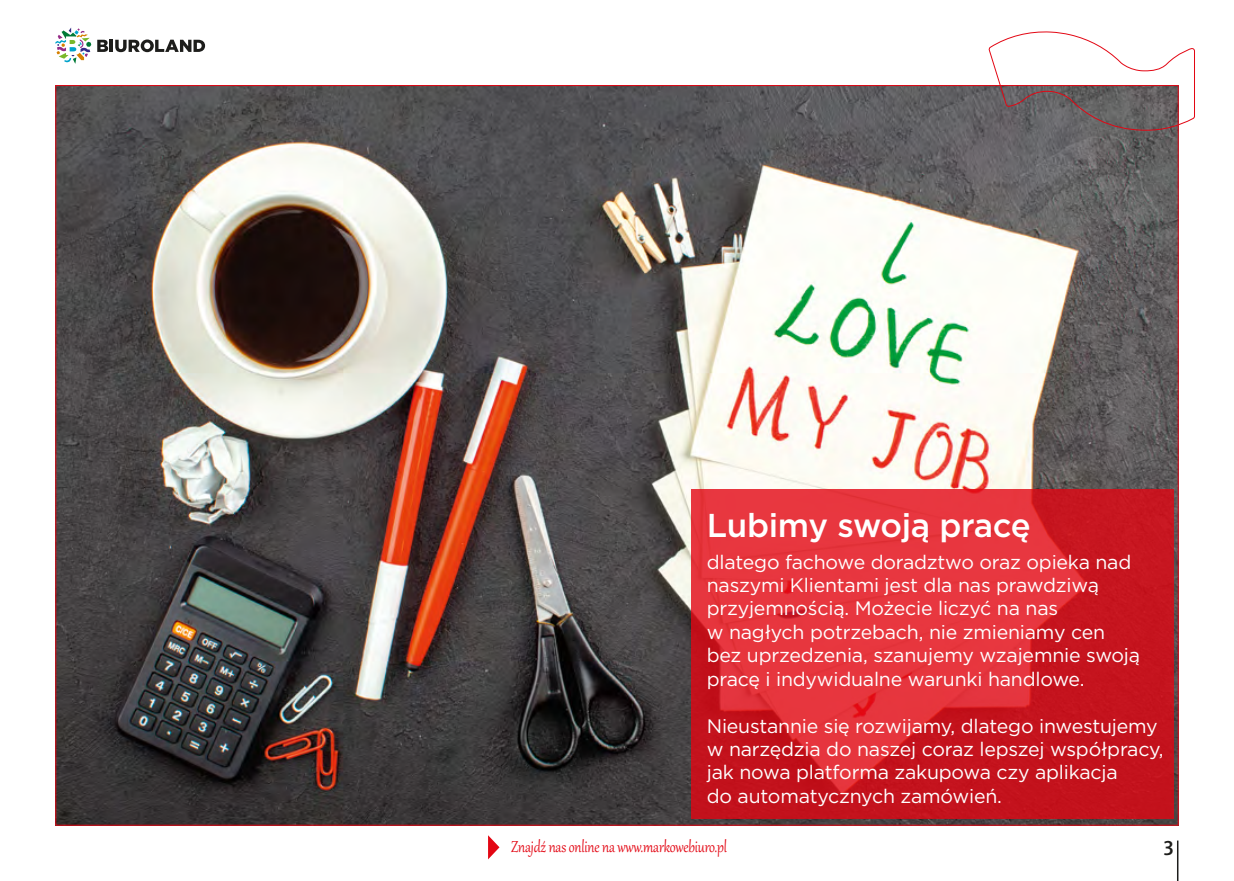
<style>
.page{position:relative;width:1234px;height:881px;background:#fff}
.page>*{position:absolute;margin:0;border:0;box-sizing:border-box;transform-origin:0 0}
.t1{font:500 33px "Gotham";letter-spacing:-.01em;color:#fff}
.t2{font:21px "Naomi Sans EFN Medium";color:#1d1d1b}
.t3{font:19.5px/23.4px "Gotham";letter-spacing:-.01em;color:#fff}
.t4{font:19.5px "Gabriola";letter-spacing:-.01em;color:#e30613;scale:.85 1}
</style>
<div class="page">
<svg style="left:488px;top:835px;width:11px;height:24px"></svg>
<svg style="left:97px;top:39px;width:108px;height:13px"></svg>
<svg style="left:55px;top:28px;width:36px;height:36px"></svg>
<hr style="left:1176px;top:840px;width:2px;height:40px;background:#1d1d1b">
<img style="left:57px;top:87px;width:1119px;height:736px">
<svg style="left:988px;top:31px;width:206px;height:100px"></svg>
<svg style="left:691px;top:489px;width:483px;height:330px;background:#d6242e"></svg>
<h1 class="t1" style="left:706px;top:503px;width:325px">Lubimy swoją pracę</h1>
<p class="t3" style="left:706px;top:549px;width:435px">dlatego fachowe doradztwo oraz opieka nad naszymi Klientami jest dla nas prawdziwą przyjemnością. Możecie liczyć na nas<br>w nagłych potrzebach, nie zmieniamy cen bez uprzedzenia, szanujemy wzajemnie swoją pracę i indywidualne warunki handlowe.</p>
<p class="t3" style="left:706px;top:713px;width:458px">Nieustannie się rozwijamy, dlatego inwestujemy w narzędzia do naszej coraz lepszej współpracy, jak nowa platforma zakupowa czy aplikacja<br>do automatycznych zamówień.</p>
<p class="t4" style="left:511px;top:833px;width:255px">Znajdź nas online na www.markowebiuro.pl</p>
<p class="t2" style="left:1162px;top:835px;width:13px">3</p>
</div>
